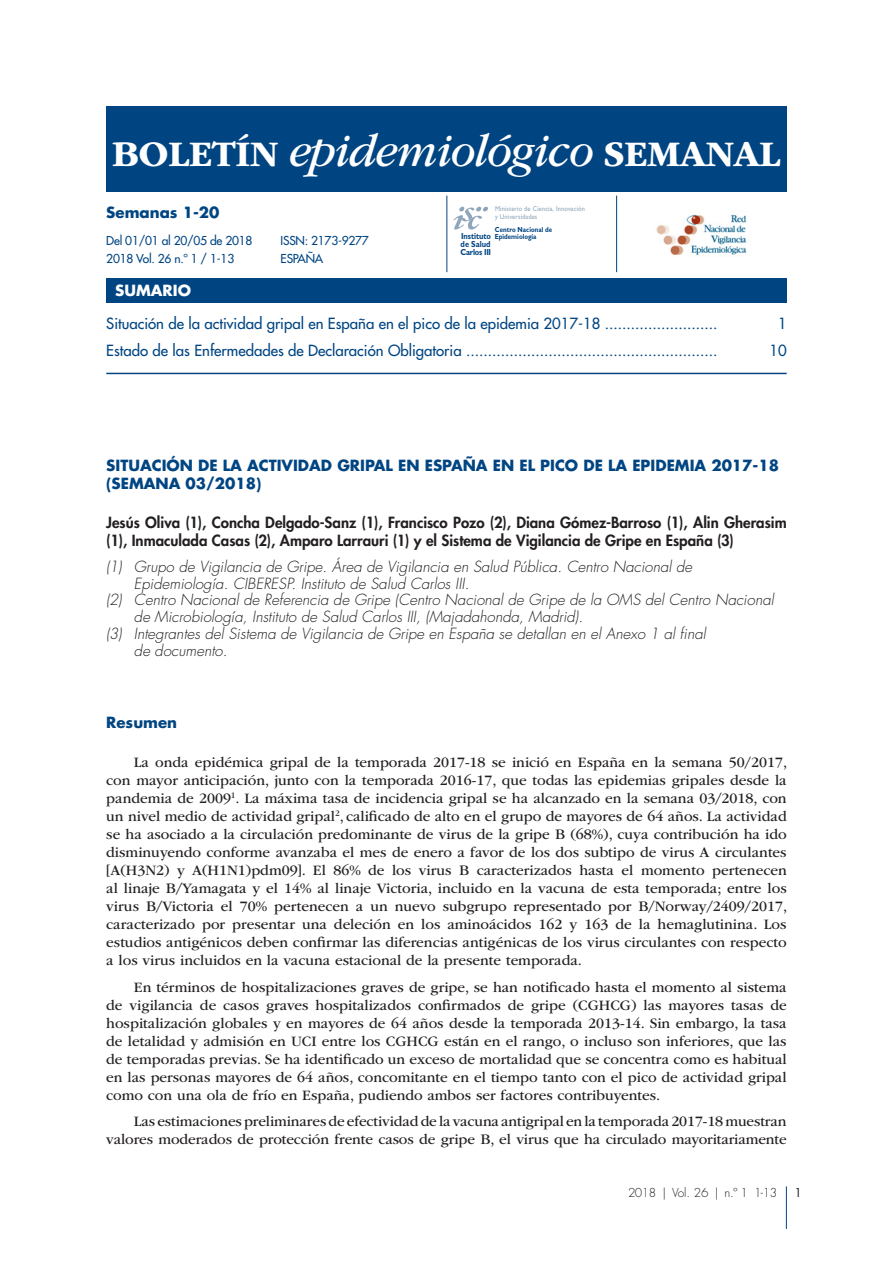
<style>
.page{position:relative;width:893px;height:1263px;background:#fff}
.page>*{position:absolute;margin:0;border:0;box-sizing:border-box;transform-origin:0 0}
.t1{font:700 37.5px "ITC Garamond Std";letter-spacing:-.02em;color:#fff}
.t2{font:15px/18px "ITC Garamond Std";letter-spacing:-.005em;color:#231f20;text-align:justify}
.t3{font:italic 300 15px "Futura Std";color:#231f20}
.t4{font:500 15px "Futura Std";color:#004582}
.t5{font:800 15px/18px "Futura Std";color:#231f20}
.t6{font:700 15px/18px "Futura Std";color:#004582}
.t7{font:700 15px "Futura Std";color:#fff}
.t8{font:500 12px/18px "Futura Std";letter-spacing:-.02em;color:#004582}
.t9{font:300 12px "Futura Std";letter-spacing:-.04em;color:#231f20}
.t10{font:12px "Futura Std";color:#231f20}
.t11{font:700 8.7px/7.9px "Gill Sans";letter-spacing:-.01em;color:#004582;text-align:justify;scale:.86 1}
.t12{font:700 7.35px/6.9px "Gill Sans";color:#004582;scale:.85 1}
.t13{font:7.2px/7.6px "Gill Sans";letter-spacing:.02em;color:#8fa6ba;scale:.89 1}
.s1{font-weight:400;font-style:italic;font-size:48px}
</style>
<div class="page">
<div style="left:106px;top:106px;width:681px;height:85px;background:#004582"></div>
<div style="left:106px;top:279px;width:681px;height:24px;background:#004582"></div>
<hr style="left:446px;top:196px;width:1px;height:76px;background:#004582">
<hr style="left:616px;top:196px;width:1px;height:76px;background:#004582">
<svg style="left:453px;top:207px;width:35px;height:23px"></svg>
<hr style="left:786px;top:1186px;width:1px;height:43px;background:#004582">
<hr style="left:106px;top:373px;width:681px;height:1px;background:#004582">
<img style="left:656px;top:214px;width:91px;height:42px">
<h1 class="t1" style="left:112px;top:133px;width:670px">BOLETÍN <span class="s1">epidemiológico</span> SEMANAL</h1>
<p class="t6" style="left:106px;top:203px;width:115px">Semanas 1-20</p>
<p class="t8" style="left:106px;top:231px;width:148px">Del 01/01 al 20/05 de 2018<br>2018 Vol. 26 n.º 1 / 1-13</p>
<p class="t8" style="left:281px;top:231px;width:90px">ISSN: 2173-9277<br>ESPAÑA</p>
<p class="t11" style="left:461px;top:232px;width:37px">Instituto de Salud Carlos III</p>
<p class="t13" style="left:495px;top:205px;width:103px">Ministerio de Ciencia, Innovación y Universidades</p>
<p class="t12" style="left:495px;top:226px;width:69px">Centro Nacional de<br>Epidemiología</p>
<p class="t7" style="left:115px;top:280px;width:77px">SUMARIO</p>
<p class="t4" style="left:106px;top:314px;width:613px">Situación de la actividad gripal en España en el pico de la epidemia 2017-18 ..........................</p>
<p class="t4" style="left:778px;top:314px;width:10px">1</p>
<p class="t4" style="left:106px;top:341px;width:613px">Estado de las Enfermedades de Declaración Obligatoria ..........................................................</p>
<p class="t4" style="left:769px;top:341px;width:19px">10</p>
<p class="t6" style="left:106px;top:456px;width:674px">SITUACIÓN DE LA ACTIVIDAD GRIPAL EN ESPAÑA EN EL PICO DE LA EPIDEMIA 2017-18 (SEMANA 03/2018)</p>
<p class="t5" style="left:106px;top:514px;width:682px">Jesús Oliva (1), Concha Delgado-Sanz (1), Francisco Pozo (2), Diana Gómez-Barroso (1), Alin Gherasim (1), Inmaculada Casas (2), Amparo Larrauri (1) y el Sistema de Vigilancia de Gripe en España (3)</p>
<p class="t3" style="left:106px;top:557px;width:587px">(1) Grupo de Vigilancia de Gripe. Área de Vigilancia en Salud Pública. Centro Nacional de</p>
<p class="t3" style="left:134px;top:574px;width:337px">Epidemiología. CIBERESP. Instituto de Salud Carlos III.</p>
<p class="t3" style="left:106px;top:591px;width:669px">(2) Centro Nacional de Referencia de Gripe (Centro Nacional de Gripe de la OMS del Centro Nacional</p>
<p class="t3" style="left:134px;top:608px;width:451px">de Microbiología, Instituto de Salud Carlos III, (Majadahonda, Madrid).</p>
<p class="t3" style="left:106px;top:624px;width:601px">(3) Integrantes del Sistema de Vigilancia de Gripe en España se detallan en el Anexo 1 al final</p>
<p class="t3" style="left:134px;top:641px;width:95px">de documento.</p>
<p class="t6" style="left:106px;top:713px;width:72px">Resumen</p>
<p class="t2" style="left:106px;top:753px;width:682px;text-indent:28px">La onda epidémica gripal de la temporada 2017-18 se inició en España en la semana 50/2017, con mayor anticipación, junto con la temporada 2016-17, que todas las epidemias gripales desde la pandemia de 2009<sup>1</sup>. La máxima tasa de incidencia gripal se ha alcanzado en la semana 03/2018, con un nivel medio de actividad gripal<sup>2</sup>, calificado de alto en el grupo de mayores de 64 años. La actividad se ha asociado a la circulación predominante de virus de la gripe B (68%), cuya contribución ha ido disminuyendo conforme avanzaba el mes de enero a favor de los dos subtipo de virus A circulantes [A(H3N2) y A(H1N1)pdm09]. El 86% de los virus B caracterizados hasta el momento pertenecen al linaje B/Yamagata y el 14% al linaje Victoria, incluido en la vacuna de esta temporada; entre los virus B/Victoria el 70% pertenecen a un nuevo subgrupo representado por B/Norway/2409/2017, caracterizado por presentar una deleción en los aminoácidos 162 y 163 de la hemaglutinina. Los estudios antigénicos deben confirmar las diferencias antigénicas de los virus circulantes con respecto a los virus incluidos en la vacuna estacional de la presente temporada.</p>
<p class="t2" style="left:106px;top:978px;width:682px;text-indent:28px">En términos de hospitalizaciones graves de gripe, se han notificado hasta el momento al sistema de vigilancia de casos graves hospitalizados confirmados de gripe (CGHCG) las mayores tasas de hospitalización globales y en mayores de 64 años desde la temporada 2013-14. Sin embargo, la tasa de letalidad y admisión en UCI entre los CGHCG están en el rango, o incluso son inferiores, que las de temporadas previas. Se ha identificado un exceso de mortalidad que se concentra como es habitual en las personas mayores de 64 años, concomitante en el tiempo tanto con el pico de actividad gripal como con una ola de frío en España, pudiendo ambos ser factores contribuyentes.</p>
<p class="t2" style="left:106px;top:1112px;width:682px;text-align:right">Las estimaciones preliminares de efectividad de la vacuna antigripal en la temporada 2017-18 muestran valores moderados de protección frente casos de gripe B, el virus que ha circulado mayoritariamente</p>
<p class="t9" style="left:628px;top:1186px;width:151px">2018 | Vol. 26 | n.º 1 1-13</p>
<p class="t10" style="left:794px;top:1185px;width:9px">1</p>
</div>
